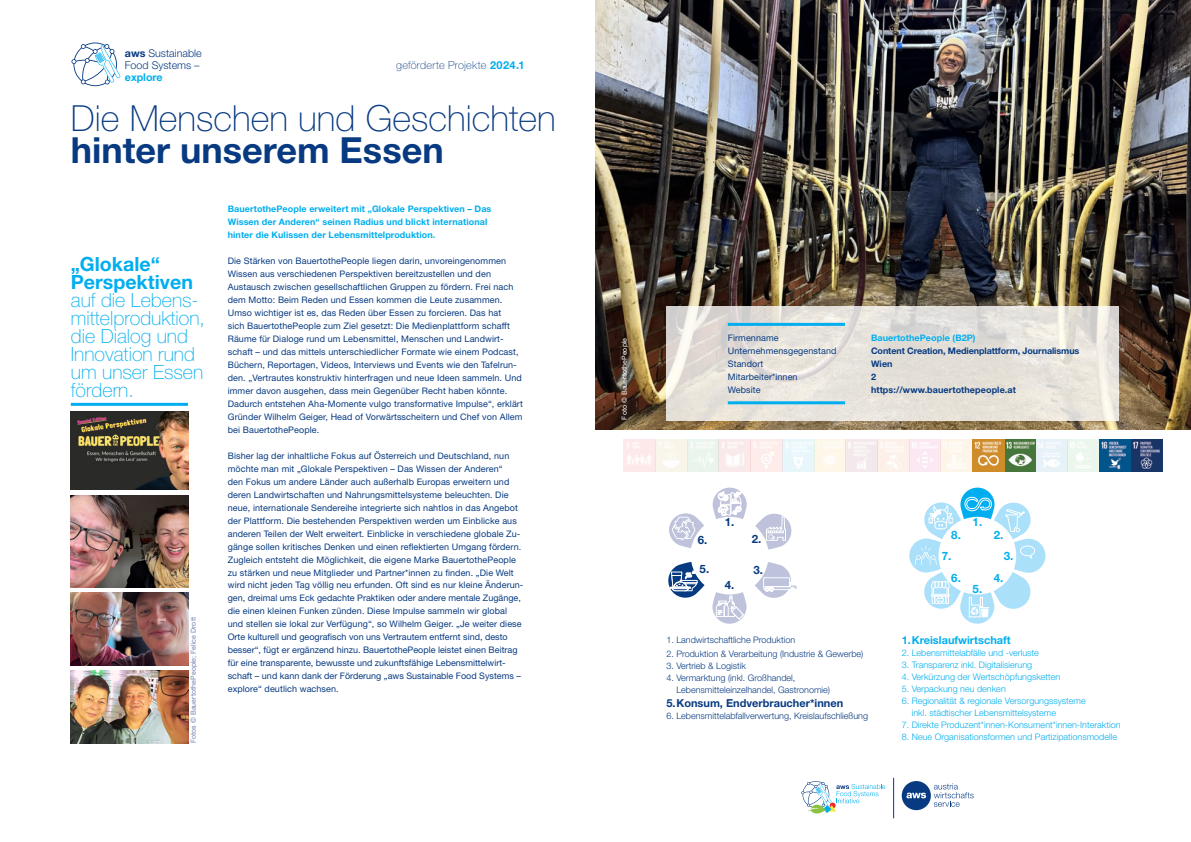
<style>
.page{position:relative;width:1191px;height:842px;background:#fff}
.page>*{position:absolute;margin:0;border:0;box-sizing:border-box;transform-origin:0 0}
.t1{font:100 36px "Helvetica Neue LT Pro";color:#073a81}
.t2{font:700 36px "Helvetica Neue LT Pro";color:#073a81}
.t3{font:100 19.6px/18.1px "Helvetica Neue LT Pro";color:#00aeef}
.t4{font:700 19.6px/18.1px "Helvetica Neue LT Pro";color:#00aeef}
.t5{font:700 11.5px "Helvetica Neue LT Pro";color:#00aeef}
.t6{font:700 11.5px "Helvetica Neue LT Pro";color:#073a81}
.t7{font:700 11px "Helvetica Neue LT Pro";color:#073a81}
.t8{font:100 11px "Helvetica Neue LT Pro";letter-spacing:.02em;color:#073a81}
.t9{font:700 11px "Helvetica Neue LT Pro";color:#00aeef}
.t10{font:300 10.7px/12.1px "Helvetica Neue LT Pro";color:#073a81}
.t11{font:700 10.7px "Helvetica Neue LT Pro";color:#00aeef}
.t12{font:9px/13px "Helvetica Neue LT Pro";letter-spacing:.01em;color:#073a81}
.t13{font:300 9px/12px "Helvetica Neue LT Pro";color:#00aeef}
.t14{font:300 9px/12px "Helvetica Neue LT Pro";color:#073a81}
.t15{font:700 9px/13px "Helvetica Neue LT Pro";letter-spacing:.01em;color:#00aeef}
.t16{font:700 9px "Helvetica Neue LT Pro";letter-spacing:-.01em;color:#073a81}
.t17{font:700 9px "Helvetica Neue LT Pro";letter-spacing:.01em;color:#073a81}
.t18{font:7px "Helvetica Neue LT Pro";letter-spacing:.01em;color:#7581b2}
.t19{font:7px "Helvetica Neue LT Pro";letter-spacing:.01em;color:#fff}
.s1{font-weight:700}
.s2{font-weight:700;color:#00aeef}
</style>
<div class="page">
<svg style="left:71px;top:43px;width:49px;height:43px"></svg>
<svg style="left:801px;top:781px;width:84px;height:33px"></svg>
<hr style="left:893px;top:778px;width:1px;height:40px;background:#073a81">
<div style="left:901px;top:781px;width:30px;height:29px;background:#073a81;border-radius:50%"></div>
<svg style="left:906px;top:793px;width:20px;height:5px"></svg>
<svg style="left:934px;top:783px;width:39px;height:24px"></svg>
<hr style="left:71px;top:403px;width:117px;height:3px;background:#00aeef">
<img style="left:595px;top:0;width:596px;height:430px">
<svg style="left:666px;top:306px;width:453px;height:115px;background:#e5e1da"></svg>
<hr style="left:728px;top:323px;width:117px;height:3px;background:#00aeef">
<hr style="left:728px;top:401px;width:117px;height:3px;background:#00aeef">
<img style="left:624px;top:439px;width:538px;height:32px">
<img style="left:71px;top:412px;width:117px;height:78px">
<img style="left:71px;top:495px;width:117px;height:92px">
<img style="left:71px;top:593px;width:117px;height:72px">
<img style="left:71px;top:671px;width:117px;height:72px">
<svg style="left:909px;top:488px;width:136px;height:136px"></svg>
<svg style="left:712px;top:488px;width:34px;height:31px"></svg>
<svg style="left:712px;top:592px;width:34px;height:32px"></svg>
<svg style="left:755px;top:562px;width:42px;height:36px"></svg>
<svg style="left:755px;top:513px;width:37px;height:36px"></svg>
<svg style="left:669px;top:513px;width:35px;height:35px"></svg>
<svg style="left:668px;top:562px;width:36px;height:36px"></svg>
<p class="t10" style="left:125px;top:47px;width:78px"><span class="s1">aws</span> Sustainable<br>Food Systems –</p>
<p class="t11" style="left:125px;top:71px;width:39px">explore</p>
<p class="t8" style="left:396px;top:59px;width:130px">geförderte Projekte <span class="s2">2024.1</span></p>
<h1 class="t1" style="left:71px;top:96px;width:486px">Die Menschen und Geschichten</h1>
<h1 class="t2" style="left:71px;top:128px;width:374px">hinter unserem Essen</h1>
<h2 class="t4" style="left:71px;top:254px;width:124px">„Glokale“<br>Perspektiven</h2>
<h2 class="t3" style="left:71px;top:291px;width:136px">auf die Lebens&shy;mittelproduktion, die Dialog und<br>Innovation rund um unser Essen fördern.</h2>
<p class="t18" style="left:189px;top:743px;width:128px;rotate:-90deg">Fotos © BauertothePeople; Felice Drott</p>
<p class="t15" style="left:228px;top:202px;width:265px">BauertothePeople erweitert mit „Glokale Perspektiven – Das<br>Wissen der Anderen“ seinen Radius und blickt international hinter die Kulissen der Lebensmittelproduktion.</p>
<p class="t12" style="left:228px;top:254px;width:296px">Die Stärken von BauertothePeople liegen darin, unvoreingenommen Wissen aus verschiedenen Perspektiven bereitzustellen und den Austausch zwischen gesellschaftlichen Gruppen zu fördern. Frei nach dem Motto: Beim Reden und Essen kommen die Leute zusammen.<br>Umso wichtiger ist es, das Reden über Essen zu forcieren. Das hat<br>sich BauertothePeople zum Ziel gesetzt: Die Medienplattform schafft Räume für Dialoge rund um Lebensmittel, Menschen und Landwirt&shy;schaft – und das mittels unterschiedlicher Formate wie einem Podcast, Büchern, Reportagen, Videos, Interviews und Events wie den Tafelrun&shy;den. „Vertrautes konstruktiv hinterfragen und neue Ideen sammeln. Und immer davon ausgehen, dass mein Gegenüber Recht haben könnte.<br>Dadurch entstehen Aha-Momente vulgo transformative Impulse“, erklärt Gründer Wilhelm Geiger, Head of Vorwärtsscheitern und Chef von Allem bei BauertothePeople.</p>
<p class="t12" style="left:228px;top:449px;width:297px">Bisher lag der inhaltliche Fokus auf Österreich und Deutschland, nun möchte man mit „Glokale Perspektiven – Das Wissen der Anderen“<br>den Fokus um andere Länder auch außerhalb Europas erweitern und deren Landwirtschaften und Nahrungsmittelsysteme beleuchten. Die neue, internationale Sendereihe integrierte sich nahtlos in das Angebot der Plattform. Die bestehenden Perspektiven werden um Einblicke aus anderen Teilen der Welt erweitert. Einblicke in verschiedene globale Zu&shy;gänge sollen kritisches Denken und einen reflektierten Umgang fördern.<br>Zugleich entsteht die Möglichkeit, die eigene Marke BauertothePeople zu stärken und neue Mitglieder und Partner*innen zu finden. „Die Welt wird nicht jeden Tag völlig neu erfunden. Oft sind es nur kleine Änderun&shy;gen, dreimal ums Eck gedachte Praktiken oder andere mentale Zugänge, die einen kleinen Funken zünden. Diese Impulse sammeln wir global und stellen sie lokal zur Verfügung“, so Wilhelm Geiger. „Je weiter diese Orte kulturell und geografisch von uns Vertrautem entfernt sind, desto besser“, fügt er ergänzend hinzu. BauertothePeople leistet einen Beitrag für eine transparente, bewusste und zukunftsfähige Lebensmittelwirt&shy;schaft – und kann dank der Förderung „aws Sustainable Food Systems – explore“ deutlich wachsen.</p>
<p class="t19" style="left:620px;top:420px;width:83px;rotate:-90deg">Foto © BauertothePeople</p>
<p class="t12" style="left:728px;top:331px;width:52px">Firmenname</p>
<p class="t15" style="left:871px;top:331px;width:106px">BauertothePeople (B2P)</p>
<p class="t12" style="left:728px;top:344px;width:110px">Unternehmensgegenstand</p>
<p class="t16" style="left:871px;top:345px;width:210px">Content Creation, Medienplattform, Journalismus</p>
<p class="t12" style="left:728px;top:357px;width:37px">Standort</p>
<p class="t16" style="left:871px;top:358px;width:23px">Wien</p>
<p class="t12" style="left:728px;top:370px;width:71px">Mitarbeiter*innen</p>
<p class="t16" style="left:871px;top:371px;width:7px">2</p>
<p class="t12" style="left:728px;top:383px;width:34px">Website</p>
<p class="t17" style="left:871px;top:384px;width:146px">https://www.bauertothepeople.at</p>
<p class="t6" style="left:724px;top:515px;width:11px">1.</p>
<p class="t5" style="left:972px;top:515px;width:11px">1.</p>
<p class="t6" style="left:698px;top:532px;width:11px">6.</p>
<p class="t6" style="left:699px;top:562px;width:11px">5.</p>
<p class="t6" style="left:724px;top:578px;width:11px">4.</p>
<p class="t6" style="left:752px;top:532px;width:11px">2.</p>
<p class="t6" style="left:753px;top:563px;width:11px">3.</p>
<p class="t5" style="left:993px;top:528px;width:11px">2.</p>
<p class="t5" style="left:951px;top:528px;width:11px">8.</p>
<p class="t5" style="left:951px;top:571px;width:11px">6.</p>
<p class="t5" style="left:941px;top:548px;width:11px">7.</p>
<p class="t5" style="left:1003px;top:548px;width:11px">3.</p>
<p class="t5" style="left:993px;top:571px;width:11px">4.</p>
<p class="t5" style="left:972px;top:582px;width:11px">5.</p>
<p class="t14" style="left:666px;top:633px;width:130px">1. Landwirtschaftliche Produktion</p>
<p class="t14" style="left:666px;top:647px;width:198px">2. Produktion &amp; Verarbeitung (Industrie &amp; Gewerbe)</p>
<p class="t14" style="left:666px;top:659px;width:81px">3. Vertrieb &amp; Logistik</p>
<p class="t14" style="left:676px;top:671px;width:155px;text-indent:-10px">4. Vermarktung (inkl. Großhandel,<br>Lebensmitteleinzelhandel, Gastronomie)</p>
<p class="t7" style="left:666px;top:696px;width:178px">5.Konsum, Endverbraucher*innen</p>
<p class="t14" style="left:666px;top:709px;width:203px">6. Lebensmittelabfallverwertung, Kreislaufschließung</p>
<p class="t9" style="left:901px;top:633px;width:110px">1.Kreislaufwirtschaft</p>
<p class="t13" style="left:901px;top:646px;width:139px">2. Lebensmittelabfälle und -verluste</p>
<p class="t13" style="left:901px;top:658px;width:132px">3. Transparenz inkl. Digitalisierung</p>
<p class="t13" style="left:901px;top:670px;width:160px">4. Verkürzung der Wertschöpfungsketten</p>
<p class="t13" style="left:901px;top:682px;width:106px">5. Verpackung neu denken</p>
<p class="t13" style="left:911px;top:694px;width:175px;text-indent:-10px">6. Regionalität &amp; regionale Versorgungssysteme inkl. städtischer Lebensmittelsysteme</p>
<p class="t13" style="left:901px;top:718px;width:220px">7. Direkte Produzent*innen-Konsument*innen-Interaktion</p>
<p class="t13" style="left:901px;top:730px;width:217px">8. Neue Organisationsformen und Partizipationsmodelle</p>
</div>
